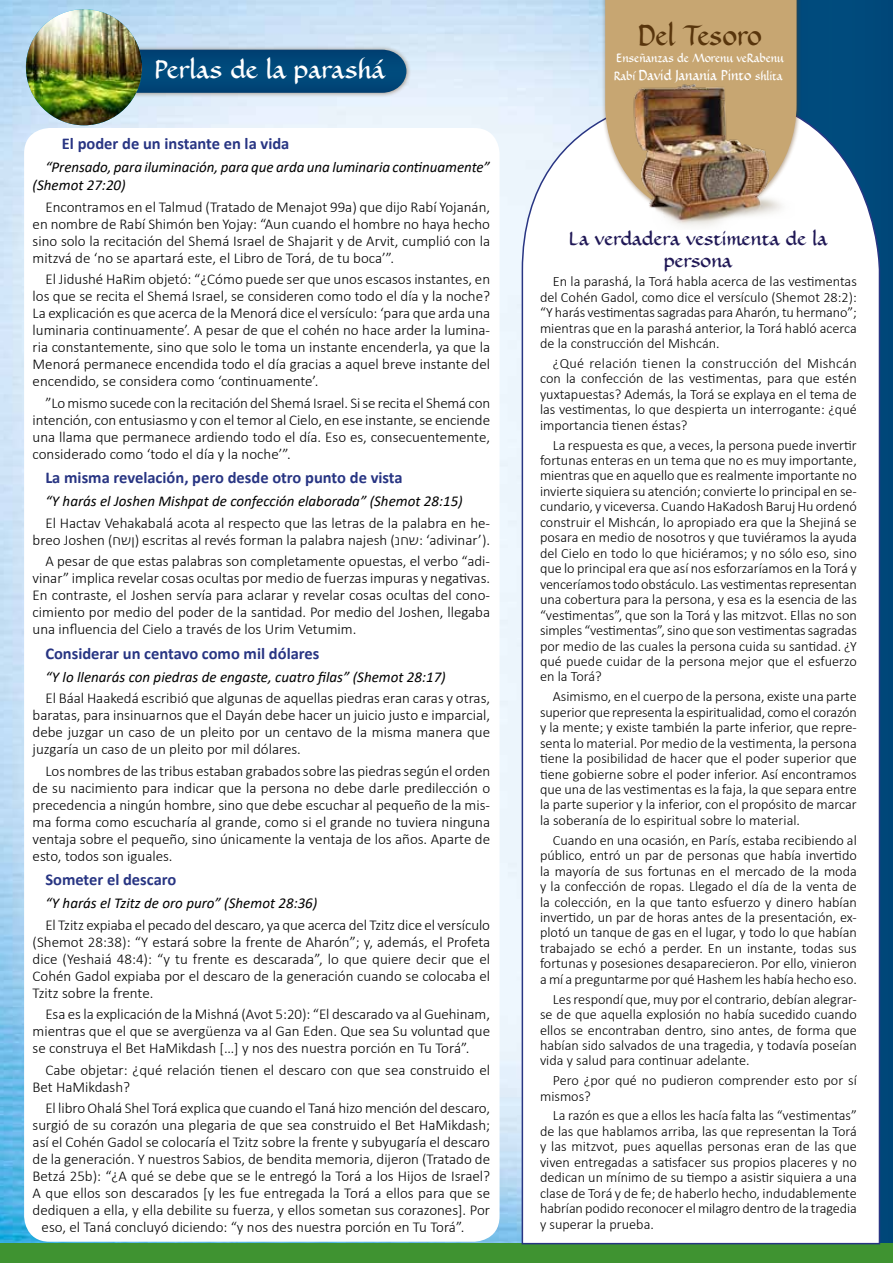
<style>
.page{position:relative;width:893px;height:1263px;background:#fff}
.page>*{position:absolute;margin:0;border:0;box-sizing:border-box;transform-origin:0 0}
.t1{font:700 27px "Demi Tasse";letter-spacing:.01em;color:#58350c;scale:.9 1}
.t2{font:700 24px "Demi Tasse";color:#fff}
.t3{font:700 18px/22px "Demi Tasse";color:#201856;text-align:center}
.t4{font:700 16.5px "Calibri";color:#283583}
.t5{font:300 15px/17.1px "Calibri";color:#000;text-align:justify}
.t6{font:italic 15px/18.6px "Calibri";color:#000}
.t7{font:300 14.25px/15.5px "Calibri";color:#000;text-align:justify}
.t8{font:700 13.5px "Demi Tasse";color:#fff;scale:.9 1}
.t9{font:700 11.4px "Demi Tasse";color:#fff;scale:.9 1}
.s1{font-size:11.4px}
</style>
<div class="page">
<img style="left:0;top:0;width:601px;height:1243px">
<div style="left:722px;top:0;width:171px;height:1263px;background:#004779"></div>
<div style="left:94px;top:46px;width:317px;height:52px;background:#683f13;opacity:.5"></div>
<svg style="left:136px;top:50px;width:270px;height:43px;background:#04497a"></svg>
<div style="left:0;top:1243px;width:893px;height:20px;background:#3f9331"></div>
<svg style="left:521px;top:92px;width:360px;height:1153px"></svg>
<div style="left:601px;top:0;width:201px;height:221px;background:#683f13;opacity:.5"></div>
<div style="left:605px;top:0;width:192px;height:216px;background:#c7a672"></div>
<img style="left:603px;top:84px;width:191px;height:146px">
<div style="left:24px;top:128px;width:475px;height:1114px;background:#fff;border-radius:26px"></div>
<img style="left:26px;top:9px;width:116px;height:116px;border-radius:58px">
<h2 class="t2" style="left:155px;top:53px;width:232px">Perlas de la parashá</h2>
<p class="t4" style="left:62px;top:132px;width:229px">El poder de un instante en la vida</p>
<p class="t6" style="left:33px;top:157px;width:459px;text-indent:13px">“Prensado, para iluminación, para que arda una luminaria continuamente” (Shemot 27:20)</p>
<p class="t5" style="left:33px;top:198px;width:459px;text-indent:13px">Encontramos en el Talmud (Tratado de Menajot 99a) que dijo Rabí Yojanán, en nombre de Rabí Shimón ben Yojay: “Aun cuando el hombre no haya hecho sino solo la recitación del Shemá Israel de Shajarit y de Arvit, cumplió con la mitzvá de ‘no se apartará este, el Libro de Torá, de tu boca’”.</p>
<p class="t5" style="left:33px;top:270px;width:459px;text-indent:13px">El Jidushé HaRim objetó: “¿Cómo puede ser que unos escasos instantes, en los que se recita el Shemá Israel, se consideren como todo el día y la noche?<br>La explicación es que acerca de la Menorá dice el versículo: ‘para que arda una luminaria continuamente’. A pesar de que el cohén no hace arder la lumina&shy;ria constantemente, sino que solo le toma un instante encenderla, ya que la Menorá permanece encendida todo el día gracias a aquel breve instante del encendido, se considera como ‘continuamente’.</p>
<p class="t5" style="left:33px;top:394px;width:459px;text-indent:13px">”Lo mismo sucede con la recitación del Shemá Israel. Si se recita el Shemá con intención, con entusiasmo y con el temor al Cielo, en ese instante, se enciende una llama que permanece ardiendo todo el día. Eso es, consecuentemente, considerado como ‘todo el día y la noche’”.</p>
<p class="t4" style="left:45px;top:466px;width:359px">La misma revelación, pero desde otro punto de vista</p>
<p class="t6" style="left:45px;top:491px;width:419px">“Y harás el Joshen Mishpat de confección elaborada” (Shemot 28:15)</p>
<p class="t5" style="left:33px;top:514px;width:459px;text-align:right">El Hactav Vehakabalá acota al respecto que las letras de la palabra en he&shy;breo Joshen ( שח ( escritas al revés forman la palabra najesh ( שחנ : ’adivinar’).</p>
<p class="t5" style="left:45px;top:529px;width:446px;line-height:21.3px;text-indent:86px">ן<br>A pesar de que estas palabras son completamente opuestas, el verbo “adi-</p>
<p class="t5" style="left:33px;top:569px;width:459px">vinar” implica revelar cosas ocultas por medio de fuerzas impuras y negativas.<br>En contraste, el Joshen servía para aclarar y revelar cosas ocultas del cono&shy;cimiento por medio del poder de la santidad. Por medio del Joshen, llegaba una influencia del Cielo a través de los Urim Vetumim.</p>
<p class="t4" style="left:45px;top:642px;width:276px">Considerar un centavo como mil dólares</p>
<p class="t6" style="left:45px;top:667px;width:402px">“Y lo llenarás con piedras de engaste, cuatro filas” (Shemot 28:17)</p>
<p class="t5" style="left:33px;top:689px;width:459px;text-indent:13px">El Báal Haakedá escribió que algunas de aquellas piedras eran caras y otras, baratas, para insinuarnos que el Dayán debe hacer un juicio justo e imparcial, debe juzgar un caso de un pleito por un centavo de la misma manera que juzgaría un caso de un pleito por mil dólares.</p>
<p class="t5" style="left:33px;top:762px;width:459px;text-indent:13px">Los nombres de las tribus estaban grabados sobre las piedras según el orden de su nacimiento para indicar que la persona no debe darle predilección o precedencia a ningún hombre, sino que debe escuchar al pequeño de la mis&shy;ma forma como escucharía al grande, como si el grande no tuviera ninguna ventaja sobre el pequeño, sino únicamente la ventaja de los años. Aparte de esto, todos son iguales.</p>
<p class="t4" style="left:45px;top:868px;width:133px">Someter el descaro</p>
<p class="t6" style="left:45px;top:893px;width:274px">“Y harás el Tzitz de oro puro” (Shemot 28:36)</p>
<p class="t5" style="left:33px;top:916px;width:459px;text-indent:13px">El Tzitz expiaba el pecado del descaro, ya que acerca del Tzitz dice el versículo (Shemot 28:38): “Y estará sobre la frente de Aharón”; y, además, el Profeta dice (Yeshaiá 48:4): “y tu frente es descarada”, lo que quiere decir que el Cohén Gadol expiaba por el descaro de la generación cuando se colocaba el Tzitz sobre la frente.</p>
<p class="t5" style="left:33px;top:1005px;width:459px;text-indent:13px">Esa es la explicación de la Mishná (Avot 5:20): “El descarado va al Guehinam, mientras que el que se avergüenza va al Gan Eden. Que sea Su voluntad que se construya el Bet HaMikdash […] y nos des nuestra porción en Tu Torá”.</p>
<p class="t5" style="left:33px;top:1061px;width:459px;text-indent:13px">Cabe objetar: ¿qué relación tienen el descaro con que sea construido el<br>Bet HaMikdash?</p>
<p class="t5" style="left:45px;top:1099px;width:446px">El libro Ohalá Shel Torá explica que cuando el Taná hizo mención del descaro,</p>
<p class="t5" style="left:33px;top:1116px;width:459px">surgió de su corazón una plegaria de que sea construido el Bet HaMikdash;</p>
<p class="t5" style="left:33px;top:1133px;width:459px">así el Cohén Gadol se colocaría el Tzitz sobre la frente y subyugaría el descaro</p>
<p class="t5" style="left:33px;top:1150px;width:459px">de la generación. Y nuestros Sabios, de bendita memoria, dijeron (Tratado de</p>
<p class="t5" style="left:33px;top:1167px;width:459px">Betzá 25b): “¿A qué se debe que se le entregó la Torá a los Hijos de Israel?</p>
<p class="t5" style="left:33px;top:1184px;width:459px">A que ellos son descarados [y les fue entregada la Torá a ellos para que se</p>
<p class="t5" style="left:33px;top:1201px;width:459px">dediquen a ella, y ella debilite su fuerza, y ellos sometan sus corazones]. Por</p>
<p class="t5" style="left:42px;top:1218px;width:424px">eso, el Taná concluyó diciendo: “y nos des nuestra porción en Tu Torá”.</p>
<h1 class="t1" style="left:639px;top:16px;width:139px">Del Tesoro</h1>
<p class="t9" style="left:616px;top:50px;width:187px">Enseñanzas de Morenu veRabenu</p>
<p class="t8" style="left:614px;top:66px;width:189px"><span class="s1">Rabí</span> David Janania Pinto <span class="s1">shlita</span></p>
<p class="t3" style="left:569px;top:227px;width:260px">La verdadera vestimenta de la persona</p>
<p class="t7" style="left:540px;top:274px;width:318px;text-indent:13px">En la parashá, la Torá habla acerca de las vestimentas del Cohén Gadol, como dice el versículo (Shemot 28:2): “Y harás vestimentas sagradas para Aharón, tu hermano”; mientras que en la parashá anterior, la Torá habló acerca de la construcción del Mishcán.</p>
<p class="t7" style="left:540px;top:355px;width:318px;text-indent:13px">¿Qué relación tienen la construcción del Mishcán con la confección de las vestimentas, para que estén yuxtapuestas? Además, la Torá se explaya en el tema de las vestimentas, lo que despierta un interrogante: ¿qué importancia tienen éstas?</p>
<p class="t7" style="left:540px;top:437px;width:318px;text-indent:13px">La respuesta es que, a veces, la persona puede invertir fortunas enteras en un tema que no es muy importante, mientras que en aquello que es realmente importante no invierte siquiera su atención; convierte lo principal en se&shy;cundario, y viceversa. Cuando HaKadosh Baruj Hu ordenó construir el Mishcán, lo apropiado era que la Shejiná se posara en medio de nosotros y que tuviéramos la ayuda del Cielo en todo lo que hiciéramos; y no sólo eso, sino que lo principal era que así nos esforzaríamos en la Torá y venceríamos todo obstáculo. Las vestimentas representan una cobertura para la persona, y esa es la esencia de las “vestimentas”, que son la Torá y las mitzvot. Ellas no son simples “vestimentas”, sino que son vestimentas sagradas por medio de las cuales la persona cuida su santidad. ¿Y qué puede cuidar de la persona mejor que el esfuerzo en la Torá?</p>
<p class="t7" style="left:540px;top:689px;width:318px;text-indent:13px">Asimismo, en el cuerpo de la persona, existe una parte superior que representa la espiritualidad, como el corazón y la mente; y existe también la parte inferior, que repre&shy;senta lo material. Por medio de la vestimenta, la persona tiene la posibilidad de hacer que el poder superior que tiene gobierne sobre el poder inferior. Así encontramos que una de las vestimentas es la faja, la que separa entre la parte superior y la inferior, con el propósito de marcar la soberanía de lo espiritual sobre lo material.</p>
<p class="t7" style="left:540px;top:832px;width:318px;text-indent:13px">Cuando en una ocasión, en París, estaba recibiendo al público, entró un par de personas que había invertido la mayoría de sus fortunas en el mercado de la moda y la confección de ropas. Llegado el día de la venta de la colección, en la que tanto esfuerzo y dinero habían invertido, un par de horas antes de la presentación, ex&shy;plotó un tanque de gas en el lugar, y todo lo que habían trabajado se echó a perder. En un instante, todas sus fortunas y posesiones desaparecieron. Por ello, vinieron a mí a preguntarme por qué Hashem les había hecho eso.</p>
<p class="t7" style="left:540px;top:991px;width:318px;text-indent:13px">Les respondí que, muy por el contrario, debían alegrar&shy;se de que aquella explosión no había sucedido cuando ellos se encontraban dentro, sino antes, de forma que habían sido salvados de una tragedia, y todavía poseían vida y salud para continuar adelante.</p>
<p class="t7" style="left:540px;top:1072px;width:318px;text-indent:13px">Pero ¿por qué no pudieron comprender esto por sí mismos?</p>
<p class="t7" style="left:540px;top:1108px;width:318px;text-indent:13px">La razón es que a ellos les hacía falta las “vestimentas” de las que hablamos arriba, las que representan la Torá y las mitzvot, pues aquellas personas eran de las que viven entregadas a satisfacer sus propios placeres y no dedican un mínimo de su tiempo a asistir siquiera a una clase de Torá y de fe; de haberlo hecho, indudablemente habrían podido reconocer el milagro dentro de la tragedia y superar la prueba.</p>
</div>
